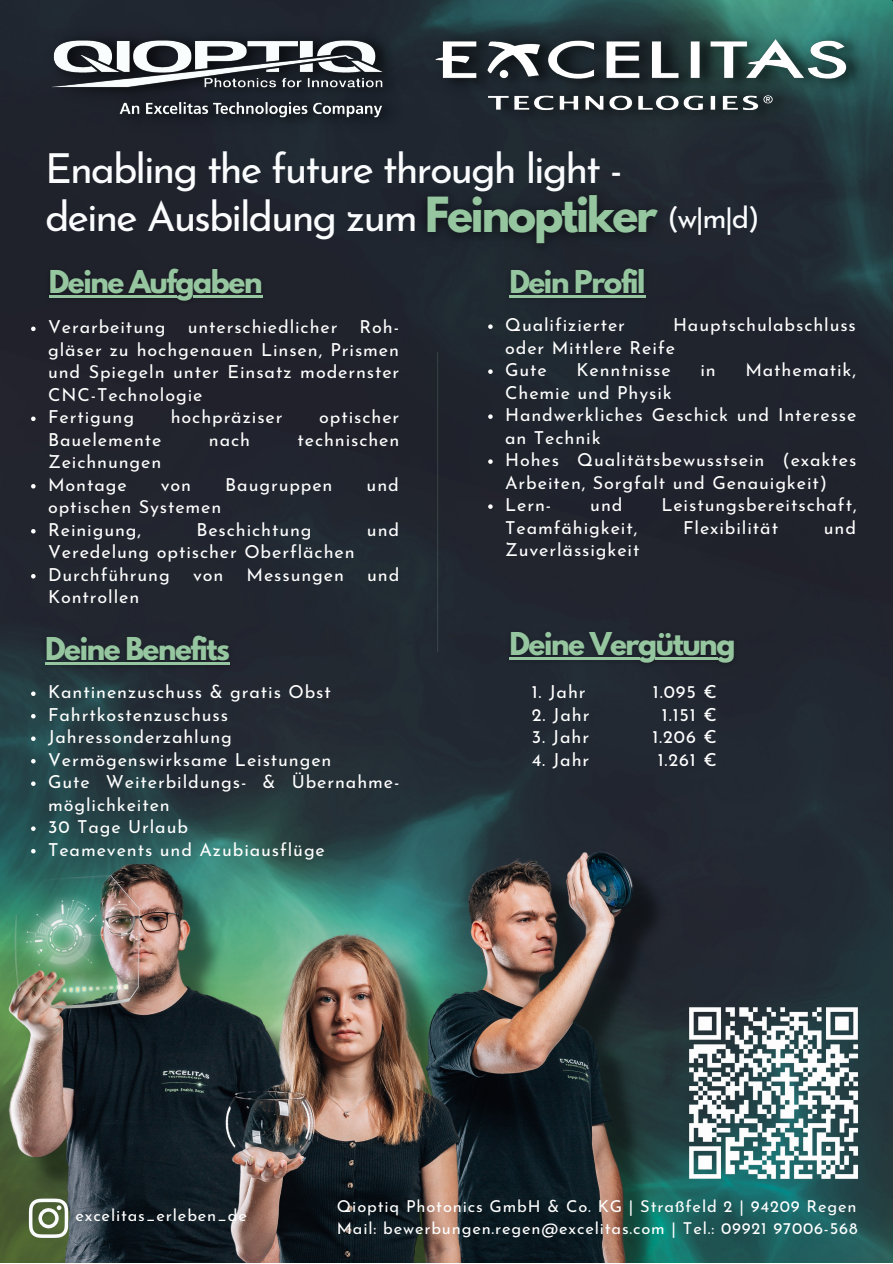
<style>
.page{position:relative;width:893px;height:1264px;background:#fff}
.page>*{position:absolute;margin:0;border:0;box-sizing:border-box;transform-origin:0 0}
.t1{font:41.4px/47.8px "Josefin Sans";letter-spacing:-.05em;color:#fafcfd}
.t2{font:700 27.9px "League Spartan";letter-spacing:-.05em;color:#95c69f}
.t3{font:18px/22.5px "Josefin Sans";letter-spacing:.05em;color:#fff}
.t4{font:16.35px/21.3px "Josefin Sans";letter-spacing:.05em;color:#fff}
.s1{font-family:"League Spartan";font-weight:700;font-size:42.9px;color:#95c69f}
.s2{font-size:29.4px}
</style>
<div class="page">
<img style="left:0;top:613px;width:892px;height:649px">
<img style="left:0;top:0;width:892px;height:613px">
<img style="left:45px;top:24px;width:362px;height:112px">
<img style="left:433px;top:25px;width:441px;height:104px">
<hr style="left:437px;top:351px;width:1px;height:301px;background:#95c69f">
<img style="left:685px;top:998px;width:181px;height:189px">
<img style="left:9px;top:851px;width:676px;height:411px">
<img style="left:385px;top:176px;width:293px;height:91px">
<img style="left:42px;top:262px;width:229px;height:49px">
<hr style="left:49px;top:295px;width:20px;height:2px;background:#95c69f">
<svg style="left:69px;top:295px;width:60px;height:2px"></svg>
<hr style="left:129px;top:295px;width:22px;height:2px;background:#95c69f">
<svg style="left:151px;top:295px;width:111px;height:2px"></svg>
<svg style="left:31px;top:326px;width:5px;height:5px"></svg>
<svg style="left:31px;top:416px;width:5px;height:5px"></svg>
<svg style="left:31px;top:484px;width:5px;height:4px"></svg>
<svg style="left:31px;top:529px;width:5px;height:4px"></svg>
<svg style="left:31px;top:574px;width:5px;height:4px"></svg>
<img style="left:501px;top:262px;width:152px;height:49px">
<hr style="left:509px;top:295px;width:21px;height:2px;background:#95c69f">
<svg style="left:530px;top:295px;width:115px;height:2px"></svg>
<svg style="left:488px;top:324px;width:4px;height:5px"></svg>
<svg style="left:488px;top:369px;width:4px;height:5px"></svg>
<svg style="left:488px;top:414px;width:4px;height:5px"></svg>
<svg style="left:488px;top:459px;width:4px;height:5px"></svg>
<svg style="left:488px;top:504px;width:4px;height:5px"></svg>
<img style="left:38px;top:629px;width:201px;height:49px">
<hr style="left:45px;top:662px;width:21px;height:2px;background:#95c69f">
<svg style="left:66px;top:662px;width:164px;height:2px"></svg>
<svg style="left:31px;top:691px;width:5px;height:5px"></svg>
<svg style="left:31px;top:714px;width:5px;height:4px"></svg>
<svg style="left:31px;top:736px;width:5px;height:5px"></svg>
<svg style="left:31px;top:759px;width:5px;height:4px"></svg>
<svg style="left:31px;top:781px;width:5px;height:5px"></svg>
<svg style="left:31px;top:826px;width:5px;height:5px"></svg>
<svg style="left:31px;top:849px;width:5px;height:4px"></svg>
<img style="left:501px;top:624px;width:241px;height:48px">
<hr style="left:509px;top:657px;width:21px;height:2px;background:#95c69f">
<svg style="left:530px;top:657px;width:59px;height:2px"></svg>
<hr style="left:589px;top:657px;width:22px;height:2px;background:#95c69f">
<svg style="left:611px;top:657px;width:124px;height:2px"></svg>
<h1 class="t1" style="left:45px;top:148px;width:716px">Enabling the future through light -<br>deine Ausbildung zum <span class="s1">Feinoptiker</span> <span class="s2">(w|m|d)</span></h1>
<h2 class="t2" style="left:49px;top:268px;width:215px">Deine Aufgaben</h2>
<p class="t3" style="left:48px;top:317px;width:353px">Verarbeitung unterschiedlicher Roh&shy;gläser zu hochgenauen Linsen, Prismen und Spiegeln unter Einsatz modernster<br>CNC-Technologie<br>Fertigung</p>
<h2 class="t2" style="left:509px;top:268px;width:137px">Dein Profil</h2>
<p class="t3" style="left:505px;top:315px;width:121px">Qualifizierter</p>
<p class="t3" style="left:505px;top:315px;width:352px;text-indent:168px">Hauptschulabschluss oder Mittlere Reife<br>Gute</p>
<p class="t3" style="left:576px;top:360px;width:96px">Kenntnisse</p>
<p class="t3" style="left:700px;top:360px;width:17px">in</p>
<p class="t3" style="left:745px;top:360px;width:112px">Mathematik,</p>
<p class="t3" style="left:505px;top:383px;width:353px">Chemie und Physik<br>Handwerkliches Geschick und Interesse an Technik<br>Hohes Qualitätsbewusstsein (exaktes<br>Arbeiten, Sorgfalt und Genauigkeit)<br>Lern-</p>
<p class="t3" style="left:171px;top:407px;width:113px">hochpräziser</p>
<p class="t3" style="left:319px;top:407px;width:82px">optischer</p>
<p class="t3" style="left:48px;top:430px;width:115px">Bauelemente</p>
<p class="t3" style="left:209px;top:430px;width:43px">nach</p>
<p class="t3" style="left:297px;top:430px;width:103px">technischen</p>
<p class="t3" style="left:48px;top:452px;width:115px">Zeichnungen<br>Montage</p>
<p class="t3" style="left:161px;top:475px;width:32px">von</p>
<p class="t3" style="left:225px;top:475px;width:109px">Baugruppen</p>
<p class="t3" style="left:366px;top:475px;width:34px">und</p>
<p class="t3" style="left:48px;top:497px;width:175px">optischen Systemen<br>Reinigung,</p>
<p class="t3" style="left:590px;top:495px;width:34px">und</p>
<p class="t3" style="left:661px;top:495px;width:197px">Leistungsbereitschaft,</p>
<p class="t3" style="left:505px;top:518px;width:134px">Teamfähigkeit,</p>
<p class="t3" style="left:683px;top:518px;width:96px">Flexibilität</p>
<p class="t3" style="left:823px;top:518px;width:34px">und</p>
<p class="t3" style="left:505px;top:540px;width:136px">Zuverlässigkeit</p>
<p class="t3" style="left:196px;top:520px;width:117px">Beschichtung</p>
<p class="t3" style="left:367px;top:520px;width:34px">und</p>
<p class="t3" style="left:48px;top:542px;width:308px">Veredelung optischer Oberflächen<br>Durchführung</p>
<p class="t3" style="left:193px;top:565px;width:32px">von</p>
<p class="t3" style="left:246px;top:565px;width:99px">Messungen</p>
<p class="t3" style="left:367px;top:565px;width:34px">und</p>
<p class="t3" style="left:48px;top:587px;width:93px">Kontrollen</p>
<h2 class="t2" style="left:45px;top:635px;width:186px">Deine Benefits</h2>
<p class="t3" style="left:48px;top:682px;width:353px">Kantinenzuschuss &amp; gratis Obst<br>Fahrtkostenzuschuss<br>Jahressonderzahlung<br>Vermögenswirksame Leistungen<br>Gute Weiterbildungs- &amp; Übernahme&shy;möglichkeiten<br>30 Tage Urlaub<br>Teamevents und Azubiausflüge</p>
<h2 class="t2" style="left:509px;top:629px;width:227px">Deine Vergütung</h2>
<p class="t3" style="left:531px;top:682px;width:55px">1. Jahr</p>
<p class="t3" style="left:531px;top:705px;width:59px">2. Jahr</p>
<p class="t3" style="left:531px;top:727px;width:59px">3. Jahr</p>
<p class="t3" style="left:531px;top:750px;width:59px">4. Jahr</p>
<p class="t3" style="left:652px;top:682px;width:66px;text-align:center">1.095 €<br>1.151 €<br>1.206 €<br>1.261 €</p>
<p class="t4" style="left:75px;top:1206px;width:173px">excelitas_erleben_de</p>
<p class="t4" style="left:337px;top:1197px;width:522px">Qioptiq Photonics GmbH &amp; Co. KG | Straßfeld 2 | 94209 Regen<br>Mail: bewerbungen.regen@excelitas.com | Tel.: 09921 97006-568</p>
</div>
